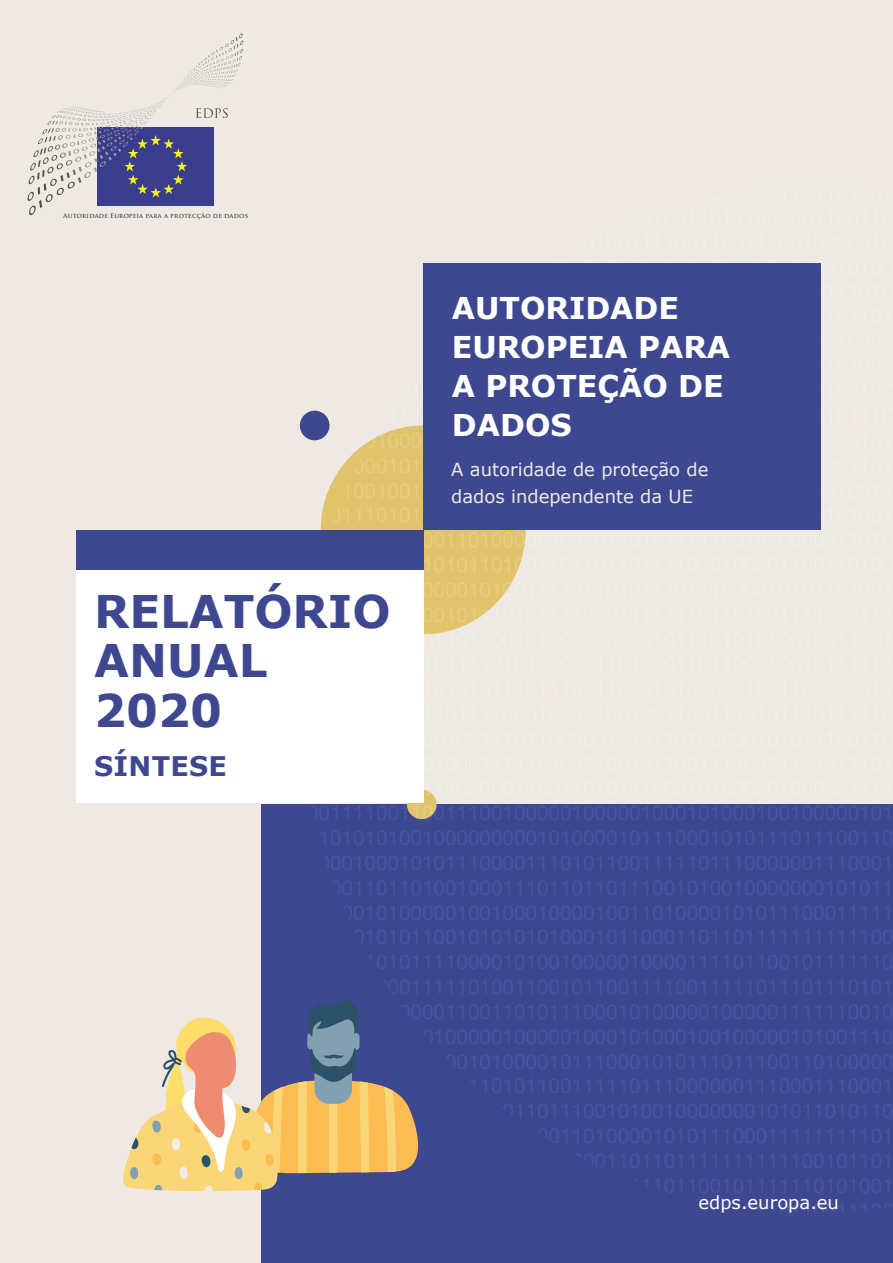
<style>
.page{position:relative;width:893px;height:1263px;background:#eeeae3}
.page>*{position:absolute;margin:0;border:0;box-sizing:border-box;transform-origin:0 0}
.t1{font:700 45px/49.5px "Verdana";color:#3e4890}
.t2{font:700 30px/39px "Verdana";color:#fff}
.t3{font:700 27px "Verdana";letter-spacing:.01em;color:#3e4890}
.t4{font:18px/27px "Verdana";color:#eeeae3}
.t5{font:18px "Verdana";color:#fff}
.t6{font:700 6.45px "Trajan Pro";letter-spacing:.02em;color:#484848}
</style>
<div class="page">
<div style="left:321px;top:425px;width:205px;height:209px;background:#e1c36c;border-radius:50%"></div>
<div style="left:262px;top:804px;width:631px;height:459px;background:#3e4890"></div>
<div style="left:407px;top:789px;width:30px;height:30px;background:#e1c36c;border-radius:50%"></div>
<div style="left:300px;top:411px;width:29px;height:29px;background:#3e4890;border-radius:50%"></div>
<div style="left:76px;top:569px;width:347px;height:234px;background:#fff"></div>
<div style="left:76px;top:530px;width:347px;height:40px;background:#3e4890"></div>
<div style="left:423px;top:264px;width:397px;height:266px;background:#3e4890"></div>
<svg style="left:123px;top:999px;width:295px;height:192px"></svg>
<svg style="left:27px;top:33px;width:216px;height:183px"></svg>
<p class="t6" style="left:63px;top:211px;width:186px">Autoridade Europeia para a protecção de dados</p>
<h1 class="t1" style="left:94px;top:587px;width:298px">RELATÓRIO<br>ANUAL<br>2020</h1>
<h3 class="t3" style="left:94px;top:749px;width:134px">SÍNTESE</h3>
<h2 class="t2" style="left:452px;top:288px;width:280px">AUTORIDADE<br>EUROPEIA PARA<br>A PROTEÇÃO DE<br>DADOS</h2>
<p class="t4" style="left:451px;top:456px;width:259px">A autoridade de proteção de dados independente da UE</p>
<p class="t5" style="left:698px;top:1191px;width:142px">edps.europa.eu</p>
</div>
